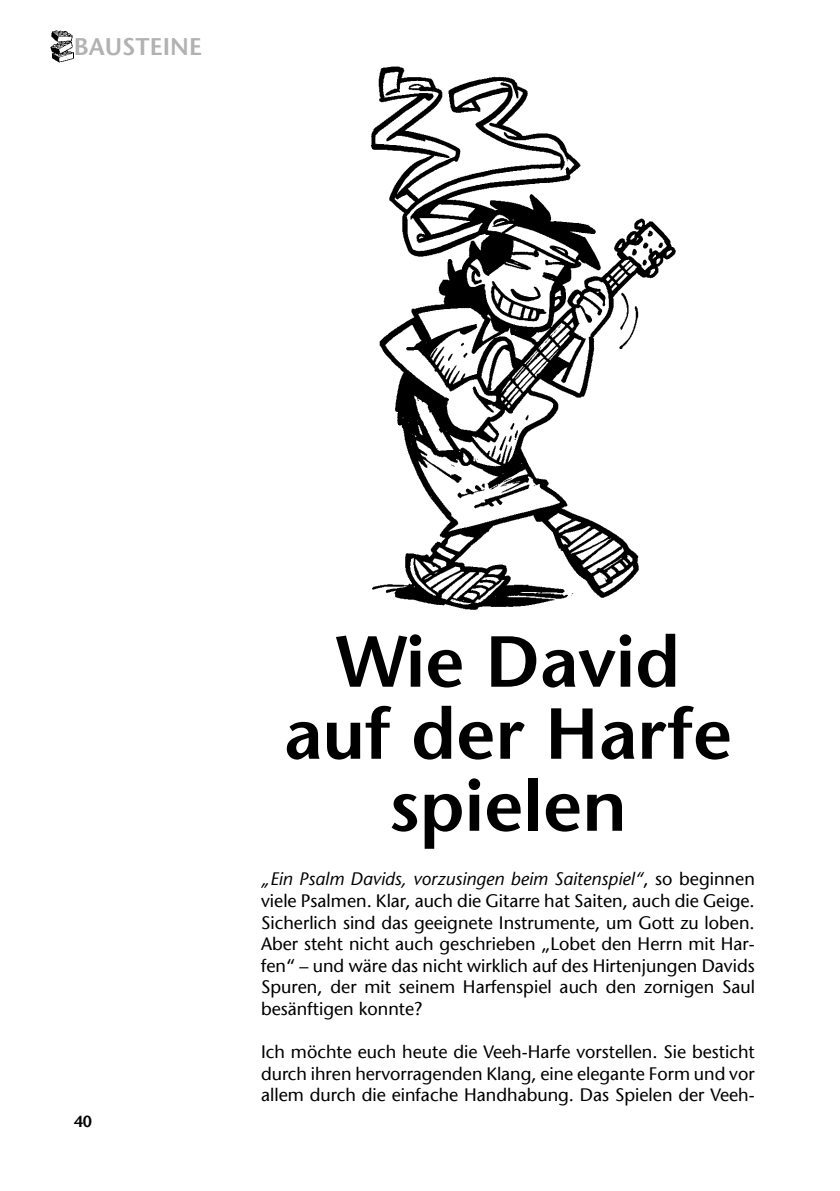
<style>
.page{position:relative;width:840px;height:1191px;background:#fff}
.page>*{position:absolute;margin:0;border:0;box-sizing:border-box;transform-origin:0 0}
.t1{font:600 72px/72px "Stone Sans";color:#000;text-align:center}
.t2{font:600 24px "Stone Sans";color:#b1b2b4}
.t3{font:18px/21.6px "Stone Sans";color:#000;text-align:justify}
.t4{font:600 16px "Stone Sans";color:#000}
.s1{font-style:italic}
</style>
<div class="page">
<img style="left:50px;top:30px;width:24px;height:32px">
<img style="left:371px;top:66px;width:305px;height:544px">
<h2 class="t2" style="left:74px;top:33px;width:90px">Bausteine</h2>
<p class="t4" style="left:74px;top:1112px;width:20px">40</p>
<h1 class="t1" style="left:283px;top:625px;width:450px">Wie David auf der Harfe spielen</h1>
<p class="t3" style="left:261px;top:868px;width:495px"><span class="s1">„Ein Psalm Davids, vorzusingen beim Saitenspiel“</span>, so beginnen viele Psalmen. Klar, auch die Gitarre hat Saiten, auch die Geige.<br>Sicherlich sind das geeignete Instrumente, um Gott zu loben.<br>Aber steht nicht auch geschrieben „Lobet den Herrn mit Har&shy;fen“ – und wäre das nicht wirklich auf des Hirtenjungen Davids Spuren, der mit seinem Harfenspiel auch den zornigen Saul besänftigen konnte?</p>
<p class="t3" style="left:261px;top:1041px;width:495px">Ich möchte euch heute die Veeh-Harfe vorstellen. Sie besticht durch ihren hervorragenden Klang, eine elegante Form und vor allem durch die einfache Handhabung. Das Spielen der Veeh-</p>
</div>
